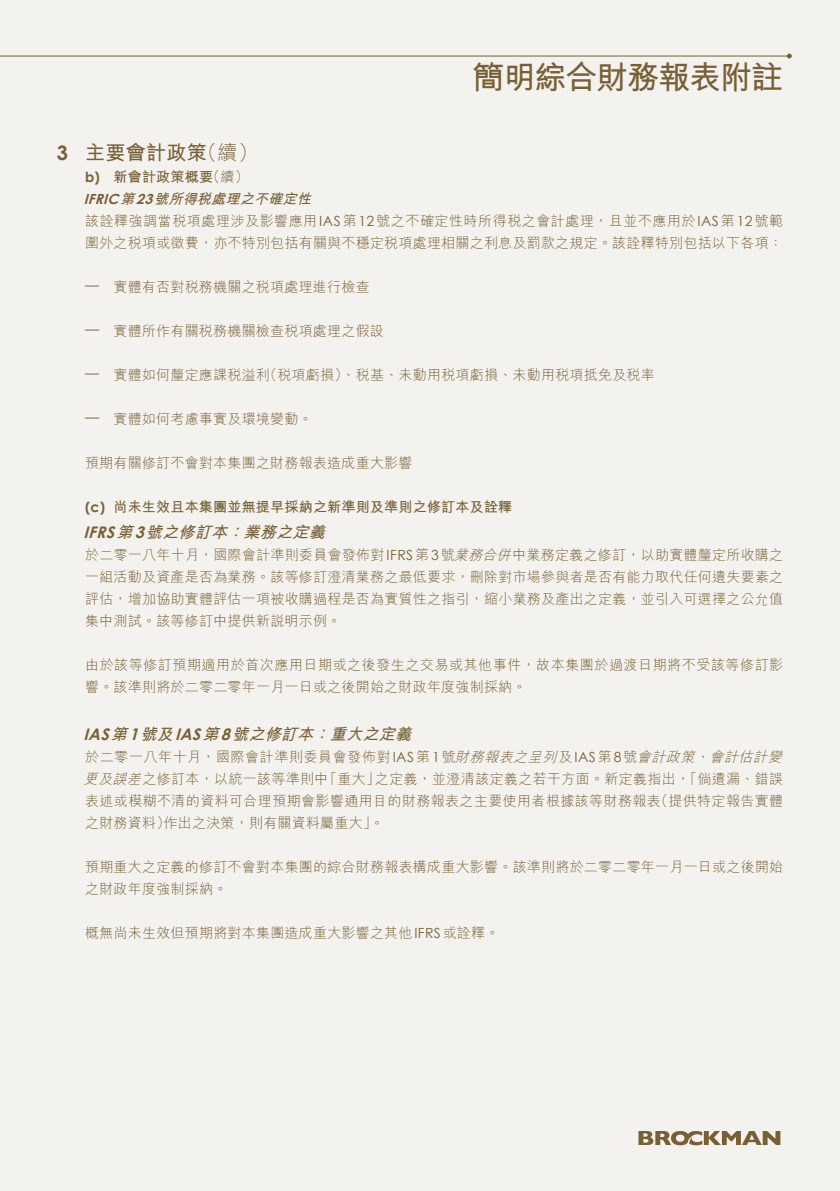
<style>
.page{position:relative;width:840px;height:1191px;background:#fff}
.page>*{position:absolute;margin:0;border:0;box-sizing:border-box;transform-origin:0 0}
.t1{font:32px "M Hei HK Bold E Ten B5 H";letter-spacing:-.035em;color:#776036}
.t2{font:20px "M Hei HK Bold E Ten B5 H";letter-spacing:.015em;color:#776036}
.t3{font:italic 16px "M Hei HK Bold E Ten B5 H";color:#776036}
.t4{font:14px/22px "M Hei HK Light E Ten B5 H";letter-spacing:.015em;color:#776036}
.t5{font:14px/22px "M Hei HK Light E Ten B5 H";letter-spacing:.04em;color:#776036}
.t6{font:italic 14px/22px "M Hei HK Bold E Ten B5 H";color:#776036}
.t7{font:14px "M Hei HK Bold E Ten B5 H";letter-spacing:.015em;color:#776036}
.s1{font-family:"Century Gothic";font-weight:700}
.s2{font-family:"M Hei HK Light E Ten B5 H"}
.s3{font-family:"Century Gothic";font-weight:700;font-style:normal}
.s4{font-style:normal}
.s5{font-family:"M Hei HK Light E Ten B5 H";font-style:normal}
.s6{font-family:"Century Gothic"}
.s7{font-style:italic}
</style>
<div class="page">
<div style="left:0;top:0;width:839px;height:1191px;background:#f4f2ee"></div>
<svg style="left:638px;top:1131px;width:142px;height:14px"></svg>
<hr style="left:0;top:56px;width:789px;height:1px;background:#776036">
<svg style="left:786px;top:54px;width:5px;height:4px"></svg>
<h1 class="t1" style="left:472px;top:65px;width:312px">簡明綜合財務報表附註</h1>
<h2 class="t2" style="left:57px;top:145px;width:203px"><span class="s1">3</span> 主要會計政策<span class="s2">（續）</span></h2>
<p class="t6" style="left:84px;top:167px;width:232px"><span class="s3">b)</span> <span class="s4">新會計政策概要</span><span class="s5">（續）<br></span><span class="s1">IFRIC</span>第<span class="s1">23</span>號所得稅處理之不確定性</p>
<p class="t4" style="left:85px;top:211px;width:699px">該詮釋強調當稅項處理涉及影響應用<span class="s6">IAS</span>第<span class="s6">12</span>號之不確定性時所得稅之會計處理，且並不應用於<span class="s6">IAS</span>第<span class="s6">12</span>號範圍外之稅項或徵費，亦不特別包括有關與不穩定稅項處理相關之利息及罰款之規定。該詮釋特別包括以下各項：</p>
<p class="t4" style="left:85px;top:277px;width:286px"><span class="s6">—</span> 實體有否對稅務機關之稅項處理進行檢查</p>
<p class="t4" style="left:85px;top:321px;width:300px"><span class="s6">—</span> 實體所作有關稅務機關檢查稅項處理之假設</p>
<p class="t4" style="left:85px;top:365px;width:571px"><span class="s6">—</span> 實體如何釐定應課稅溢利（稅項虧損）、稅基、未動用稅項虧損、未動用稅項抵免及稅率</p>
<p class="t4" style="left:85px;top:409px;width:229px"><span class="s6">—</span> 實體如何考慮事實及環境變動。</p>
<p class="t4" style="left:85px;top:453px;width:329px">預期有關修訂不會對本集團之財務報表造成重大影響</p>
<p class="t7" style="left:85px;top:501px;width:428px"><span class="s1">(c)</span> 尚未生效且本集團並無提早採納之新準則及準則之修訂本及詮釋</p>
<p class="t3" style="left:83px;top:526px;width:247px"><span class="s1">IFRS</span>第<span class="s1">3</span>號之修訂本：業務之定義</p>
<p class="t4" style="left:85px;top:545px;width:699px;text-align:justify">於二零一八年十月，國際會計準則委員會發佈對<span class="s6">IFRS</span>第<span class="s6">3</span>號<span class="s7">業務合併</span>中業務定義之修訂，以助實體釐定所收購之一組活動及資產是否為業務。該等修訂澄清業務之最低要求，刪除對市場參與者是否有能力取代任何遺失要素之評估，增加協助實體評估一項被收購過程是否為實質性之指引，縮小業務及產出之定義，並引入可選擇之公允值集中測試。該等修訂中提供新說明示例。</p>
<p class="t5" style="left:85px;top:655px;width:699px">由於該等修訂預期適用於首次應用日期或之後發生之交易或其他事件，故本集團於過渡日期將不受該等修訂影響。該準則將於二零二零年一月一日或之後開始之財政年度強制採納。</p>
<p class="t3" style="left:83px;top:728px;width:333px"><span class="s1">IAS</span>第<span class="s1">1</span>號及<span class="s1">IAS</span>第<span class="s1">8</span>號之修訂本：重大之定義</p>
<p class="t4" style="left:84px;top:747px;width:703px">於二零一八年十月，國際會計準則委員會發佈對<span class="s6">IAS</span>第<span class="s6">1</span>號<span class="s7">財務報表之呈列</span>及<span class="s6">IAS</span>第<span class="s6">8</span>號<span class="s7">會計政策、會計估計變更及誤差</span>之修訂本，以統一該等準則中「重大」之定義，並澄清該定義之若干方面。新定義指出，「倘遺漏、錯誤表述或模糊不清的資料可合理預期會影響通用目的財務報表之主要使用者根據該等財務報表（提供特定報告實體之財務資料）作出之決策，則有關資料屬重大」。</p>
<p class="t4" style="left:85px;top:857px;width:699px">預期重大之定義的修訂不會對本集團的綜合財務報表構成重大影響。該準則將於二零二零年一月一日或之後開始之財政年度強制採納。</p>
<p class="t4" style="left:85px;top:923px;width:415px">概無尚未生效但預期將對本集團造成重大影響之其他<span class="s6">IFRS</span>或詮釋。</p>
</div>
